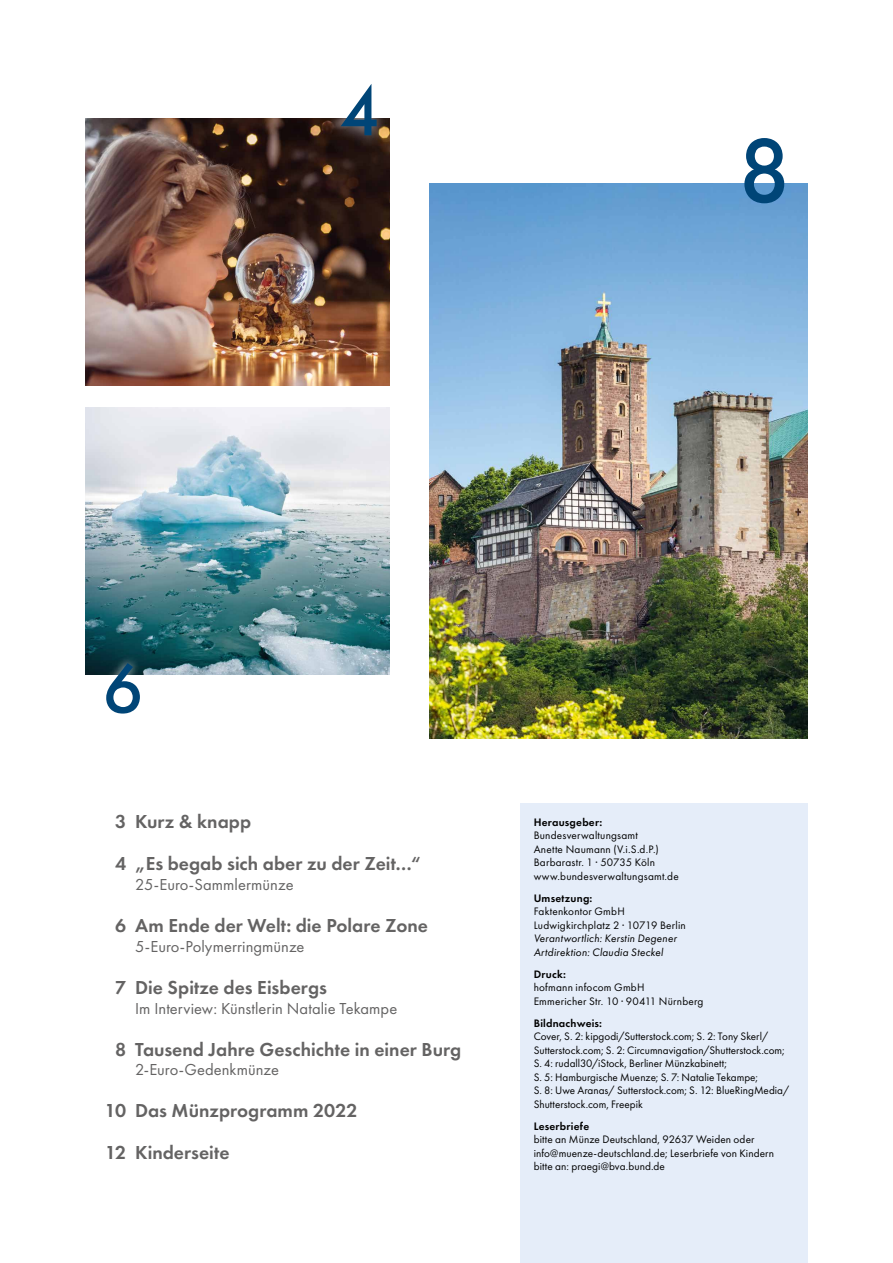
<style>
.page{position:relative;width:893px;height:1263px;background:#fff}
.page>*{position:absolute;margin:0;border:0;box-sizing:border-box;transform-origin:0 0}
.t1{font:500 94.8px "Futura PT";color:#004577}
.t2{font:500 72px "Futura PT";color:#004577}
.t3{font:600 19.5px/42px "Futura PT";color:#646363}
.t4{font:16.5px "Futura PT";color:#646363}
.t5{font:11.25px/13.5px "Futura PT";letter-spacing:.005em;color:#000}
.t6{font:italic 11.25px/13.5px "Futura PT";letter-spacing:.02em;color:#000}
.t7{font:600 11.25px "Futura PT";letter-spacing:.02em;color:#000}
</style>
<div class="page">
<img style="left:429px;top:183px;width:379px;height:555px">
<img style="left:85px;top:408px;width:305px;height:267px">
<img style="left:85px;top:119px;width:305px;height:266px">
<div style="left:521px;top:803px;width:287px;height:460px;background:#e5edf9"></div>
<div style="left:328px;top:72px;width:64px;height:79px;background:#fff;opacity:.7"></div>
<div style="left:96px;top:654px;width:53px;height:68px;background:#fff;opacity:.75"></div>
<hr style="left:892px;top:706px;width:1px;height:303px;background:#d3e1f4">
<h2 class="t2" style="left:339px;top:68px;width:42px">4</h2>
<h1 class="t1" style="left:737px;top:114px;width:55px">8</h1>
<h2 class="t2" style="left:103px;top:645px;width:42px">6</h2>
<h3 class="t3" style="left:115px;top:800px;width:307px">3 Kurz &amp; knapp<br>4 „Es begab sich aber zu der Zeit…“</h3>
<h3 class="t4" style="left:135px;top:875px;width:160px">25-Euro-Sammlermünze</h3>
<h3 class="t3" style="left:115px;top:904px;width:315px">6 Am Ende der Welt: die Polare Zone</h3>
<h3 class="t4" style="left:135px;top:936px;width:171px">5-Euro-Polymerringmünze</h3>
<h3 class="t3" style="left:115px;top:966px;width:213px">7 Die Spitze des Eisbergs</h3>
<h3 class="t4" style="left:135px;top:998px;width:264px">Im Interview: Künstlerin Natalie Tekampe</h3>
<h3 class="t3" style="left:115px;top:1028px;width:348px">8 Tausend Jahre Geschichte in einer Burg</h3>
<h3 class="t4" style="left:135px;top:1060px;width:146px">2-Euro-Gedenkmünze</h3>
<h3 class="t3" style="left:105px;top:1090px;width:254px">10 Das Münzprogramm 2022<br>12 Kinderseite</h3>
<p class="t7" style="left:534px;top:815px;width:70px">Herausgeber:</p>
<p class="t5" style="left:534px;top:828px;width:147px">Bundesverwaltungsamt<br>Anette Naumann (V.i.S.d.P.)<br>Barbarastr. 1 · 50735 Köln www.bundesverwaltungsamt.de</p>
<p class="t7" style="left:534px;top:891px;width:60px">Umsetzung:</p>
<p class="t5" style="left:534px;top:904px;width:154px">Faktenkontor GmbH<br>Ludwigkirchplatz 2 · 10719 Berlin</p>
<p class="t6" style="left:534px;top:931px;width:145px">Verantwortlich: Kerstin Degener<br>Artdirektion: Claudia Steckel</p>
<p class="t7" style="left:534px;top:967px;width:34px">Druck:</p>
<p class="t5" style="left:534px;top:980px;width:171px">hofmann infocom GmbH<br>Emmericher Str. 10 · 90411 Nürnberg</p>
<p class="t7" style="left:534px;top:1016px;width:70px">Bildnachweis:</p>
<p class="t5" style="left:534px;top:1029px;width:257px">Cover, S. 2: kipgodi/Sutterstock.com; S. 2: Tony Skerl/ Sutterstock.com; S. 2: Circumnavigation/Shutterstock.com; S. 4: rudall30/iStock, Berliner Münzkabinett;<br>S. 5: Hamburgische Muenze; S. 7: Natalie Tekampe;<br>S. 8: Uwe Aranas/ Sutterstock.com; S. 12: BlueRingMedia/ Shutterstock.com, Freepik</p>
<p class="t7" style="left:534px;top:1119px;width:57px">Leserbriefe</p>
<p class="t5" style="left:534px;top:1132px;width:242px">bitte an Münze Deutschland, 92637 Weiden oder info@muenze-deutschland.de; Leserbriefe von Kindern bitte an: praegi@bva.bund.de</p>
</div>
